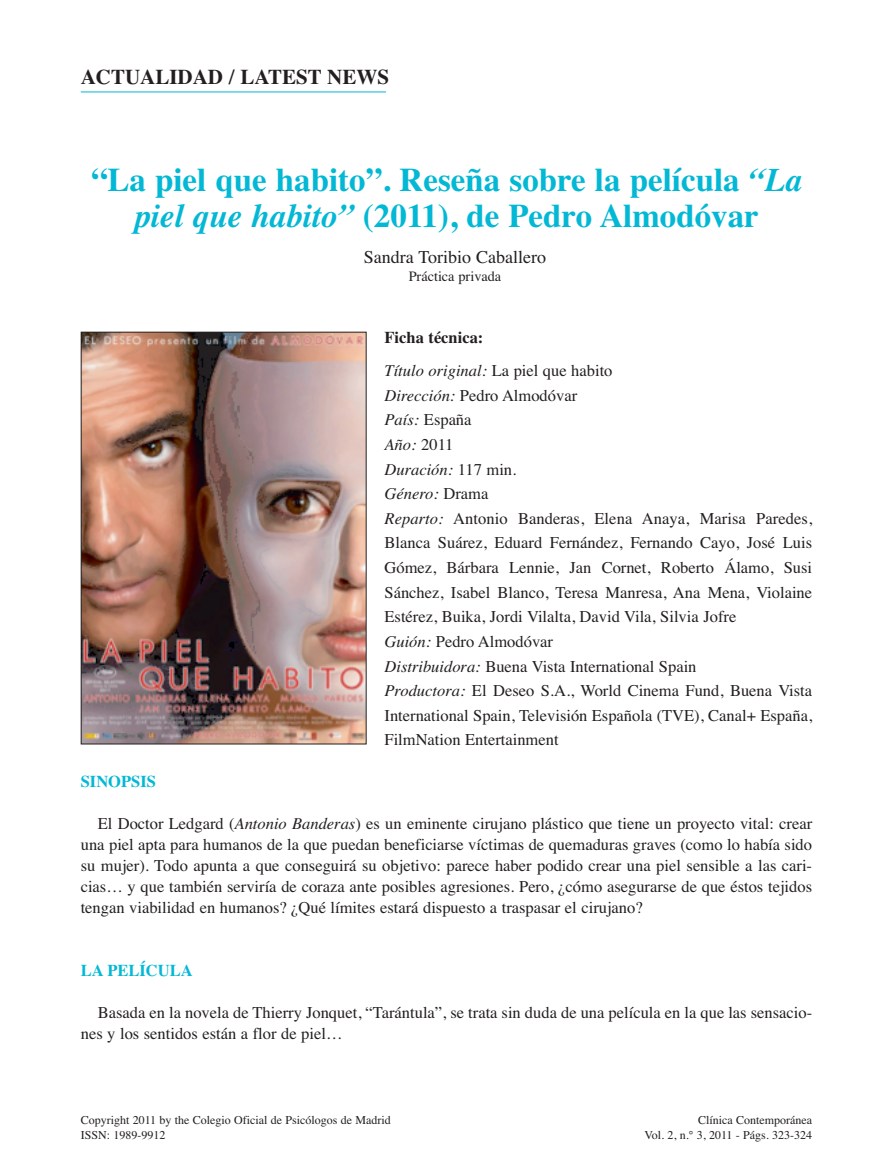
<style>
.page{position:relative;width:893px;height:1174px;background:#fff}
.page>*{position:absolute;margin:0;border:0;box-sizing:border-box;transform-origin:0 0}
.t1{font:700 33px/36px "Times";color:#03b8d5;text-align:center}
.t2{font:700 21px "Times";color:#231f20}
.t3{font:18px "Times";color:#231f20}
.t4{font:16.5px/24.6px "Times";color:#231f20}
.t5{font:italic 16.5px/33.2px "Times";color:#231f20}
.t6{font:700 16.5px "Times";color:#03b8d5}
.t7{font:14.25px "Times";color:#231f20}
.t8{font:12px/14.4px "Times";color:#231f20;text-align:right}
.s1{font-style:italic}
.s2{font-weight:700;font-style:normal}
.s3{font-style:normal}
</style>
<div class="page">
<hr style="left:81px;top:92px;width:305px;height:1px;background:#03b8d5">
<img style="left:83px;top:334px;width:282px;height:408px">
<div style="left:81px;top:332px;width:286px;height:412px;border:1px solid #231f20"></div>
<p class="t2" style="left:81px;top:64px;width:310px">ACTUALIDAD / LATEST NEWS</p>
<h1 class="t1" style="left:91px;top:162px;width:712px">“La piel que habito”. Reseña sobre la película <span class="s1">“La piel que habito”</span> (2011), de Pedro Almodóvar</h1>
<p class="t3" style="left:364px;top:247px;width:184px">Sandra Toribio Caballero</p>
<p class="t7" style="left:409px;top:268px;width:94px">Práctica privada</p>
<p class="t5" style="left:385px;top:321px;width:229px"><span class="s2">Ficha técnica:<br></span>Título original: <span class="s3">La piel que habito</span></p>
<p class="t4" style="left:385px;top:383px;width:429px"><span class="s1">Dirección:</span> Pedro Almodóvar<br><span class="s1">País:</span> España<br><span class="s1">Año:</span> 2011<br><span class="s1">Duración:</span> 117 min.<br><span class="s1">Género:</span> Drama<br><span class="s1">Reparto:</span> Antonio Banderas, Elena Anaya, Marisa Paredes, Blanca Suárez, Eduard Fernández, Fernando Cayo, José Luis Gómez, Bárbara Lennie, Jan Cornet, Roberto Álamo, Susi Sánchez, Isabel Blanco, Teresa Manresa, Ana Mena, Violaine Estérez, Buika, Jordi Vilalta, David Vila, Silvia Jofre<br><span class="s1">Guión:</span> Pedro Almodóvar<br><span class="s1">Distribuidora:</span> Buena Vista International Spain<br><span class="s1">Productora:</span> El Deseo S.A., World Cinema Fund, Buena Vista International Spain, Televisión Española (TVE), Canal+ España, FilmNation Entertainment</p>
<p class="t6" style="left:81px;top:772px;width:77px">SINOPSIS</p>
<p class="t4" style="left:81px;top:813px;width:733px;line-height:21px;text-align:justify;text-indent:17px">El Doctor Ledgard (<span class="s1">Antonio Banderas</span>) es un eminente cirujano plástico que tiene un proyecto vital: crear una piel apta para humanos de la que puedan beneficiarse víctimas de quemaduras graves (como lo había sido su mujer). Todo apunta a que conseguirá su objetivo: parece haber podido crear una piel sensible a las cari&shy;cias… y que también serviría de coraza ante posibles agresiones. Pero, ¿cómo asegurarse de que éstos tejidos tengan viabilidad en humanos? ¿Qué límites estará dispuesto a traspasar el cirujano?</p>
<p class="t6" style="left:81px;top:961px;width:113px">LA PELÍCULA</p>
<p class="t4" style="left:81px;top:1002px;width:733px;line-height:21px;text-indent:17px">Basada en la novela de Thierry Jonquet, “Tarántula”, se trata sin duda de una película en la que las sensacio&shy;nes y los sentidos están a flor de piel…</p>
<p class="t8" style="left:81px;top:1112px;width:311px;text-align:left">Copyright 2011 by the Colegio Oficial de Psicólogos de Madrid<br>ISSN: 1989-9912</p>
<p class="t8" style="left:645px;top:1112px;width:169px">Clínica Contemporánea<br>Vol. 2, n.° 3, 2011 - Págs. 323-324</p>
</div>
